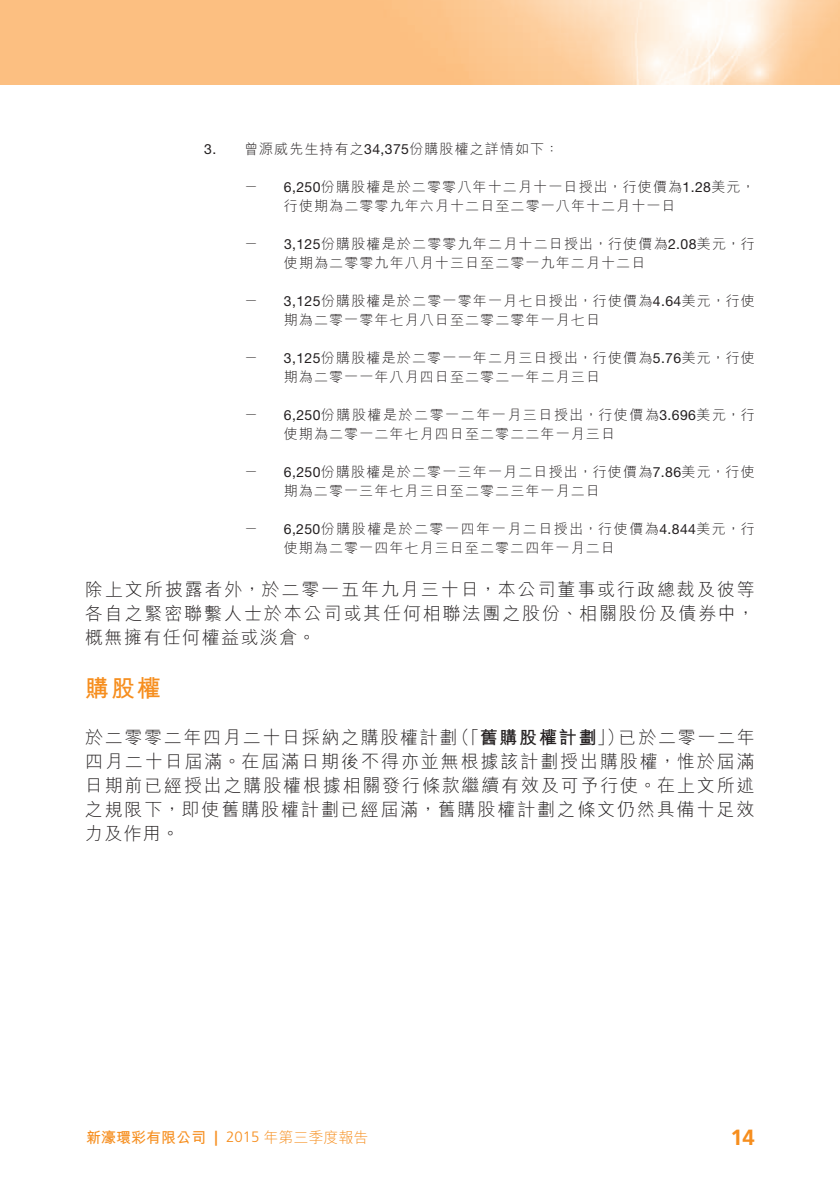
<style>
.page{position:relative;width:840px;height:1191px;background:#fff}
.page>*{position:absolute;margin:0;border:0;box-sizing:border-box;transform-origin:0 0}
.t1{font:700 24px "M Hei HK";color:#f68e1e}
.t2{font:700 22px "Frutiger LT Std";color:#f68e1e}
.t3{font:300 18px/24px "M Hei HK";letter-spacing:.105em;color:#231f20;text-align:justify}
.t4{font:700 18px "M Hei HK";letter-spacing:.095em;color:#231f20}
.t5{font:300 15px "M Hei HK";color:#f68e1e}
.t6{font:700 15px "M Hei HK";color:#f68e1e}
.t7{font:700 15px "Frutiger LT Std";color:#f68e1e}
.t8{font:300 14px "M Hei HK";letter-spacing:.08em;color:#231f20}
.t9{font:300 14px "M Hei HK";letter-spacing:.11em;color:#231f20}
.t10{font:14px "Helvetica Neue LT Std";color:#231f20}
.s1{font-family:"Helvetica Neue LT Std";font-weight:400}
.s2{font-weight:300}
.s3{font-family:"Frutiger LT Std"}
</style>
<div class="page">
<p class="t10" style="left:204px;top:141px;width:14px">3.</p>
<p class="t8" style="left:244px;top:139px;width:316px">曾源威先生持有之<span class="s1">34,375</span>份購股權之詳情如下：</p>
<p class="t8" style="left:244px;top:177px;width:15px">－</p>
<p class="t8" style="left:244px;top:234px;width:15px">－</p>
<p class="t8" style="left:244px;top:291px;width:15px">－</p>
<p class="t8" style="left:244px;top:348px;width:15px">－</p>
<p class="t8" style="left:244px;top:405px;width:15px">－</p>
<p class="t8" style="left:244px;top:462px;width:15px">－</p>
<p class="t8" style="left:244px;top:519px;width:15px">－</p>
<p class="t8" style="left:284px;top:177px;width:472px"><span class="s1">6,250</span>份購股權是於二零零八年十二月十一日授出，行使價為<span class="s1">1.28</span>美元，</p>
<p class="t8" style="left:284px;top:196px;width:393px">行使期為二零零九年六月十二日至二零一八年十二月十一日</p>
<p class="t8" style="left:284px;top:234px;width:472px"><span class="s1">3,125</span>份購股權是於二零零九年二月十二日授出，行使價為<span class="s1">2.08</span>美元，行</p>
<p class="t8" style="left:284px;top:253px;width:363px">使期為二零零九年八月十三日至二零一九年二月十二日</p>
<p class="t8" style="left:284px;top:291px;width:472px"><span class="s1">3,125</span>份購股權是於二零一零年一月七日授出，行使價為<span class="s1">4.64</span>美元，行使</p>
<p class="t8" style="left:284px;top:310px;width:317px">期為二零一零年七月八日至二零二零年一月七日</p>
<p class="t8" style="left:284px;top:348px;width:472px"><span class="s1">3,125</span>份購股權是於二零一一年二月三日授出，行使價為<span class="s1">5.76</span>美元，行使</p>
<p class="t8" style="left:284px;top:367px;width:317px">期為二零一一年八月四日至二零二一年二月三日</p>
<p class="t9" style="left:284px;top:405px;width:472px"><span class="s1">6,250</span>份購股權是於二零一二年一月三日授出，行使價為<span class="s1">3.696</span>美元，行</p>
<p class="t8" style="left:283px;top:424px;width:332px">使期為二零一二年七月四日至二零二二年一月三日</p>
<p class="t8" style="left:284px;top:462px;width:472px"><span class="s1">6,250</span>份購股權是於二零一三年一月二日授出，行使價為<span class="s1">7.86</span>美元，行使</p>
<p class="t8" style="left:283px;top:481px;width:317px">期為二零一三年七月三日至二零二三年一月二日</p>
<p class="t9" style="left:284px;top:519px;width:472px"><span class="s1">6,250</span>份購股權是於二零一四年一月二日授出，行使價為<span class="s1">4.844</span>美元，行</p>
<p class="t8" style="left:283px;top:538px;width:332px">使期為二零一四年七月三日至二零二四年一月二日</p>
<p class="t3" style="left:85px;top:577px;width:671px">除上文所披露者外，於二零一五年九月三十日，本公司董事或行政總裁及彼等各自之緊密聯繫人士於本公司或其任何相聯法團之股份、相關股份及債券中，概無擁有任何權益或淡倉。</p>
<h1 class="t1" style="left:85px;top:671px;width:77px">購股權</h1>
<p class="t3" style="left:618px;top:725px;width:138px">已於二零一二年</p>
<p class="t4" style="left:451px;top:724px;width:174px"><span class="s2">（「</span>舊購股權計劃<span class="s2">」）</span></p>
<p class="t3" style="left:85px;top:725px;width:671px;text-align:left">於二零零二年四月二十日採納之購股權計劃<br>四月二十日屆滿。在屆滿日期後不得亦並無根據該計劃授出購股權，惟於屆滿日期前已經授出之購股權根據相關發行條款繼續有效及可予行使。在上文所述之規限下，即使舊購股權計劃已經屆滿，舊購股權計劃之條文仍然具備十足效力及作用。</p>
<p class="t6" style="left:86px;top:1126px;width:121px">新濠環彩有限公司</p>
<p class="t7" style="left:214px;top:1127px;width:5px">|</p>
<p class="t5" style="left:226px;top:1126px;width:144px"><span class="s3">2015</span> 年第三季度報告</p>
<h2 class="t2" style="left:730px;top:1124px;width:26px">14</h2>
</div>
